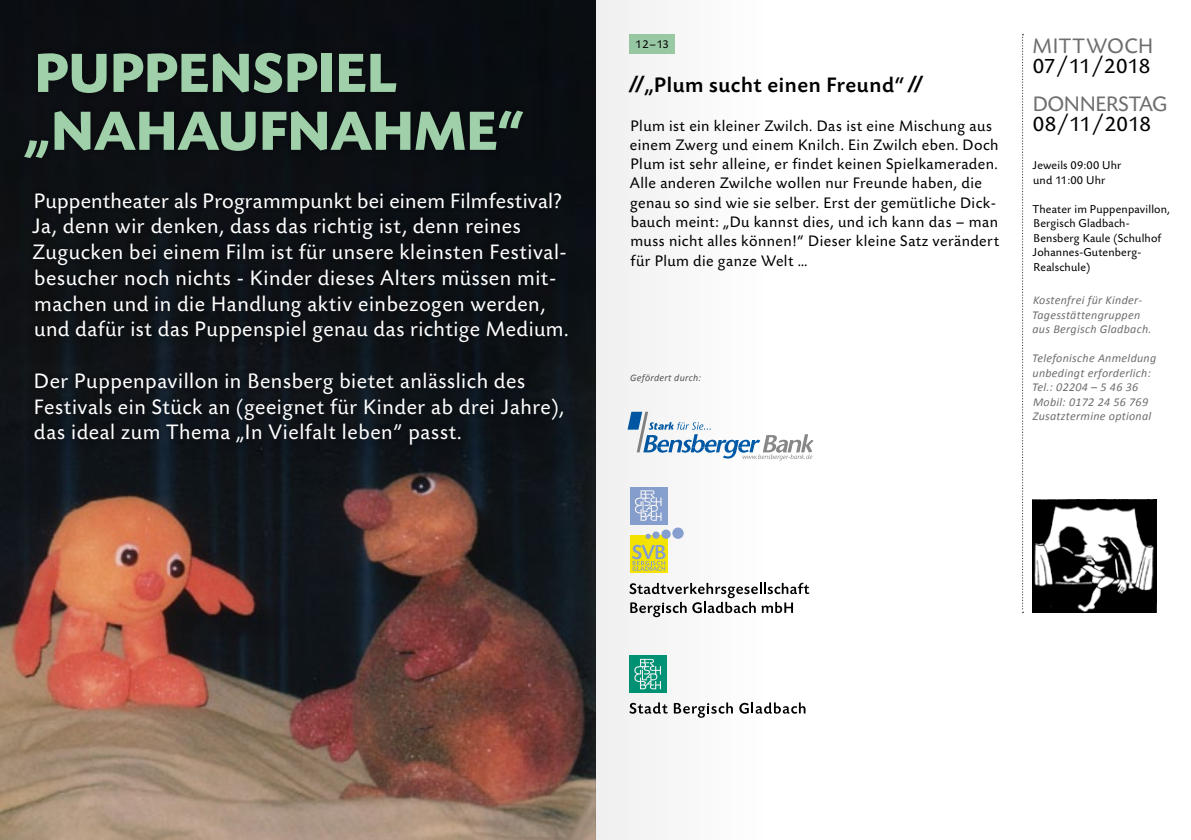
<style>
.page{position:relative;width:1191px;height:840px;background:#fff}
.page>*{position:absolute;margin:0;border:0;box-sizing:border-box;transform-origin:0 0}
.t1{font:700 58px/57.8px "Today Sans BEFOP";color:#9fd0aa}
.t2{font:22px/25.8px "Today Sans BEFOP";letter-spacing:.025em;color:#fff}
.t3{font:500 22px "Today Sans BEFOP";letter-spacing:.025em;color:#000}
.t4{font:22px "Today Sans BEFOP";letter-spacing:.005em;color:#000}
.t5{font:22px "Today Sans BEFOP";letter-spacing:-.02em;color:#6e6e6e}
.t6{font:16px/19.2px "Today Sans BEFOP";letter-spacing:.025em;color:#000}
.t7{font:italic 12px/14.4px "Calibri";letter-spacing:.025em;color:#6e6e6e}
.t8{font:12px/14.4px "Today Sans BEFOP";letter-spacing:.015em;color:#000}
.t9{font:italic 10px "Calibri";letter-spacing:.025em;color:#565655}
</style>
<div class="page">
<svg style="left:1022px;top:34px;width:1px;height:578px"></svg>
<img style="left:0;top:0;width:595px;height:839px">
<div style="left:19px;top:47px;width:554px;height:403px;background:#0c1014"></div>
<img style="left:1032px;top:499px;width:125px;height:113px">
<svg style="left:768px;top:434px;width:45px;height:26px"></svg>
<svg style="left:768px;top:582px;width:41px;height:32px"></svg>
<svg style="left:768px;top:702px;width:37px;height:11px"></svg>
<svg style="left:595px;top:0;width:173px;height:839px"></svg>
<h1 class="t1" style="left:25px;top:46px;width:272px">PUPPENSPIEL „NAHAUFNA</h1>
<h1 class="t1" style="left:372px;top:103px;width:154px">HME“</h1>
<p class="t2" style="left:32px;top:188px;width:538px">Puppentheater als Programmpunkt bei einem Filmfestival?<br>Ja, denn wir denken, dass das richtig ist, denn reines Zugucken bei einem Film ist für unsere kleinsten Festival&shy;besucher noch nichts - Kinder dieses Alters müssen mit&shy;machen und in die Handlung aktiv einbezogen werden, und dafür ist das Puppenspiel genau das richtige Medium.</p>
<p class="t2" style="left:34px;top:368px;width:532px">Der Puppenpavillon in Bensberg bietet anlässlich des<br>Festivals ein Stück an (geeignet für Kinder ab drei Jahre), das ideal zum Thema „In Vielfalt leben” passt.</p>
<p class="t8" style="left:635px;top:37px;width:35px">12–13</p>
<p class="t3" style="left:627px;top:73px;width:307px"><sup>//</sup>„Plum sucht einen Freund“<sup>//</sup></p>
<p class="t6" style="left:630px;top:116px;width:371px">Plum ist ein kleiner Zwilch. Das ist eine Mischung aus einem Zwerg und einem Knilch. Ein Zwilch eben. Doch Plum ist sehr alleine, er findet keinen Spielkameraden.<br>Alle anderen Zwilche wollen nur Freunde haben, die genau so sind wie sie selber. Erst der gemütliche Dick&shy;bauch meint: „Du kannst dies, und ich kann das – man muss nicht alles können!“ Dieser kleine Satz verändert für Plum die ganze Welt …</p>
<p class="t9" style="left:630px;top:371px;width:72px">Gefördert durch:</p>
<p class="t5" style="left:1032px;top:35px;width:36px">Mittwoch</p>
<p class="t4" style="left:1032px;top:54px;width:119px">07/11/2018</p>
<p class="t5" style="left:1032px;top:92px;width:136px">DONNERSTAG</p>
<p class="t4" style="left:1032px;top:112px;width:120px">08/11/2018</p>
<p class="t8" style="left:1032px;top:158px;width:90px">Jeweils 09:00 Uhr und 11:00 Uhr</p>
<p class="t8" style="left:1032px;top:202px;width:139px">Theater im Puppenpavillon,<br>Bergisch Gladbach-<br>Bensberg Kaule (Schulhof<br>Johannes-Gutenberg-<br>Realschule)</p>
<p class="t7" style="left:1032px;top:292px;width:121px">Kostenfrei für Kinder-<br>Tagesstättengruppen aus Bergisch Gladbach.</p>
<p class="t7" style="left:1032px;top:350px;width:125px">Telefonische Anmeldung unbedingt erforderlich:<br>Tel.: 02204 – 5 46 36<br>Mobil: 0172 24 56 769<br>Zusatztermine optional</p>
</div>
